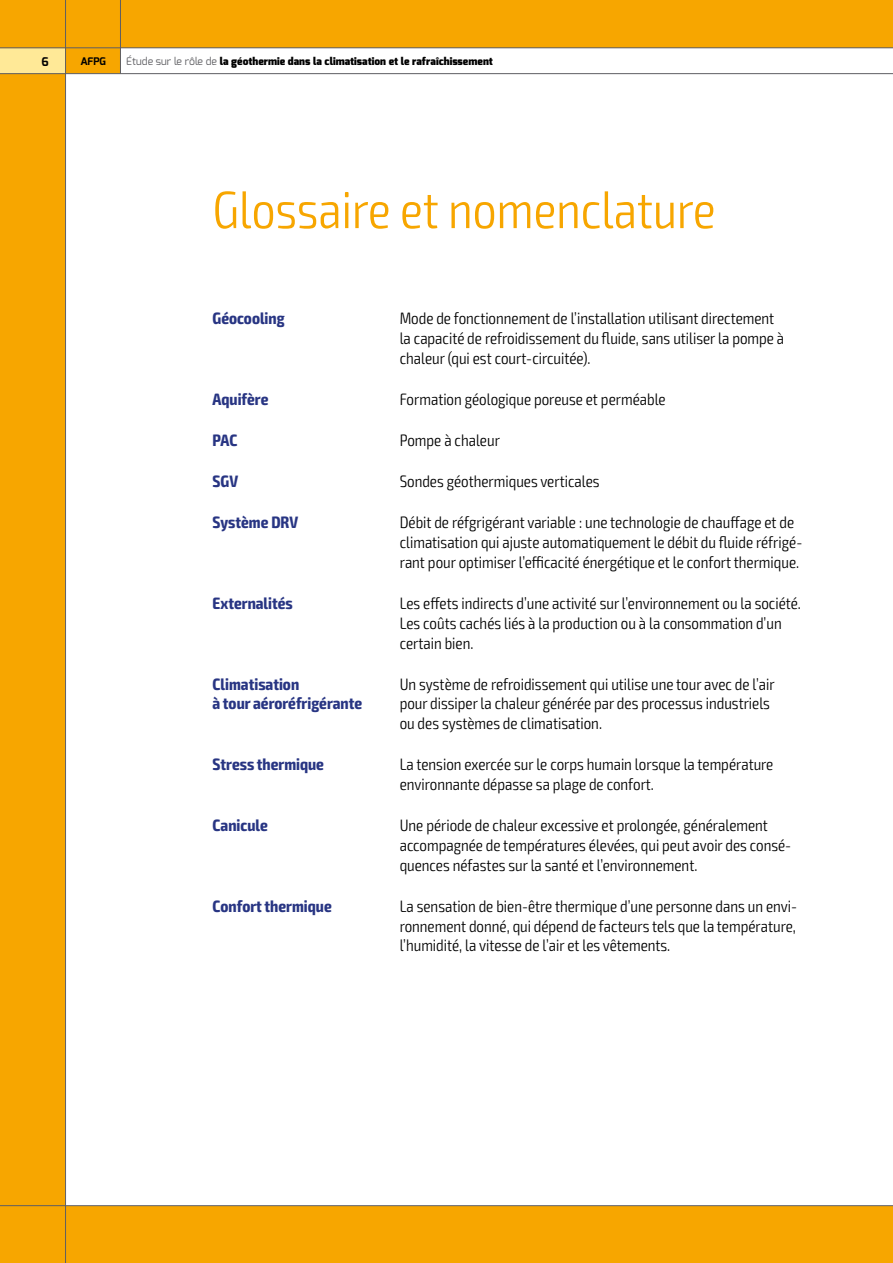
<style>
.page{position:relative;width:893px;height:1263px;background:#f7a600}
.page>*{position:absolute;margin:0;border:0;box-sizing:border-box;transform-origin:0 0}
.t1{font:300 condensed 52.5px "Exo 2";color:#f7a600}
.t2{font:300 condensed 16.5px/19.8px "Exo 2";color:#000}
.t3{font:700 condensed 16.5px "Exo 2";color:#283583}
.t4{font:700 12px "Exo";color:#000}
.t5{font:900 10.5px "Exo";color:#000}
.t6{font:700 10.5px "Exo";color:#000}
.s1{font-weight:400;color:#5e5e62}
</style>
<div class="page">
<div style="left:66px;top:48px;width:827px;height:1157px;background:#fff"></div>
<div style="left:0;top:48px;width:66px;height:26px;background:#ffe997"></div>
<div style="left:65px;top:0;width:56px;height:74px;background:#f7a600"></div>
<hr style="left:120px;top:0;width:1px;height:74px;background:#5e5e62">
<hr style="left:65px;top:0;width:1px;height:1263px;background:#5e5e62">
<hr style="left:0;top:73px;width:893px;height:1px;background:#5e5e62">
<hr style="left:0;top:1205px;width:893px;height:1px;background:#5e5e62">
<hr style="left:0;top:48px;width:893px;height:1px;background:#5e5e62">
<p class="t4" style="left:42px;top:54px;width:9px">6</p>
<p class="t6" style="left:81px;top:54px;width:27px">AFPG</p>
<p class="t5" style="left:126px;top:54px;width:368px"><span class="s1">Étude sur le rôle de</span> la géothermie dans la climatisation et le rafraîchissement</p>
<h1 class="t1" style="left:213px;top:179px;width:504px">Glossaire et nomenclature</h1>
<p class="t3" style="left:213px;top:309px;width:74px">Géocooling</p>
<p class="t2" style="left:400px;top:309px;width:386px">Mode de fonctionnement de l’installation utilisant directement la capacité de refroidissement du fluide, sans utiliser la pompe à chaleur (qui est court-circuitée).</p>
<p class="t3" style="left:213px;top:389px;width:57px">Aquifère</p>
<p class="t2" style="left:400px;top:390px;width:267px">Formation géologique poreuse et perméable</p>
<p class="t3" style="left:213px;top:430px;width:26px">PAC</p>
<p class="t2" style="left:400px;top:431px;width:102px">Pompe à chaleur</p>
<p class="t3" style="left:213px;top:471px;width:27px">SGV</p>
<p class="t2" style="left:400px;top:472px;width:201px">Sondes géothermiques verticales</p>
<p class="t3" style="left:213px;top:513px;width:87px">Système DRV</p>
<p class="t2" style="left:400px;top:513px;width:404px">Débit de réfgrigérant variable : une technologie de chauffage et de climatisation qui ajuste automatiquement le débit du fluide réfrigé&shy;rant pour optimiser l’efficacité énergétique et le confort thermique.</p>
<p class="t3" style="left:213px;top:593px;width:82px">Externalités</p>
<p class="t2" style="left:400px;top:594px;width:403px">Les effets indirects d’une activité sur l’environnement ou la société.<br>Les coûts cachés liés à la production ou à la consommation d’un certain bien.</p>
<p class="t3" style="left:213px;top:674px;width:88px">Climatisation</p>
<p class="t2" style="left:400px;top:674px;width:376px">Un système de refroidissement qui utilise une tour avec de l’air</p>
<p class="t3" style="left:213px;top:694px;width:151px">à tour aéroréfrigérante</p>
<p class="t2" style="left:400px;top:694px;width:372px">pour dissiper la chaleur générée par des processus industriels ou des systèmes de climatisation.</p>
<p class="t3" style="left:213px;top:754px;width:113px">Stress thermique</p>
<p class="t2" style="left:400px;top:755px;width:375px">La tension exercée sur le corps humain lorsque la température environnante dépasse sa plage de confort.</p>
<p class="t3" style="left:213px;top:815px;width:57px">Canicule</p>
<p class="t2" style="left:400px;top:816px;width:393px">Une période de chaleur excessive et prolongée, généralement accompagnée de températures élevées, qui peut avoir des consé&shy;quences néfastes sur la santé et l’environnement.</p>
<p class="t3" style="left:213px;top:896px;width:121px">Confort thermique</p>
<p class="t2" style="left:400px;top:896px;width:399px;text-align:justify">La sensation de bien-être thermique d’une personne dans un envi&shy;ronnement donné, qui dépend de facteurs tels que la température, l’humidité, la vitesse de l’air et les vêtements.</p>
</div>
